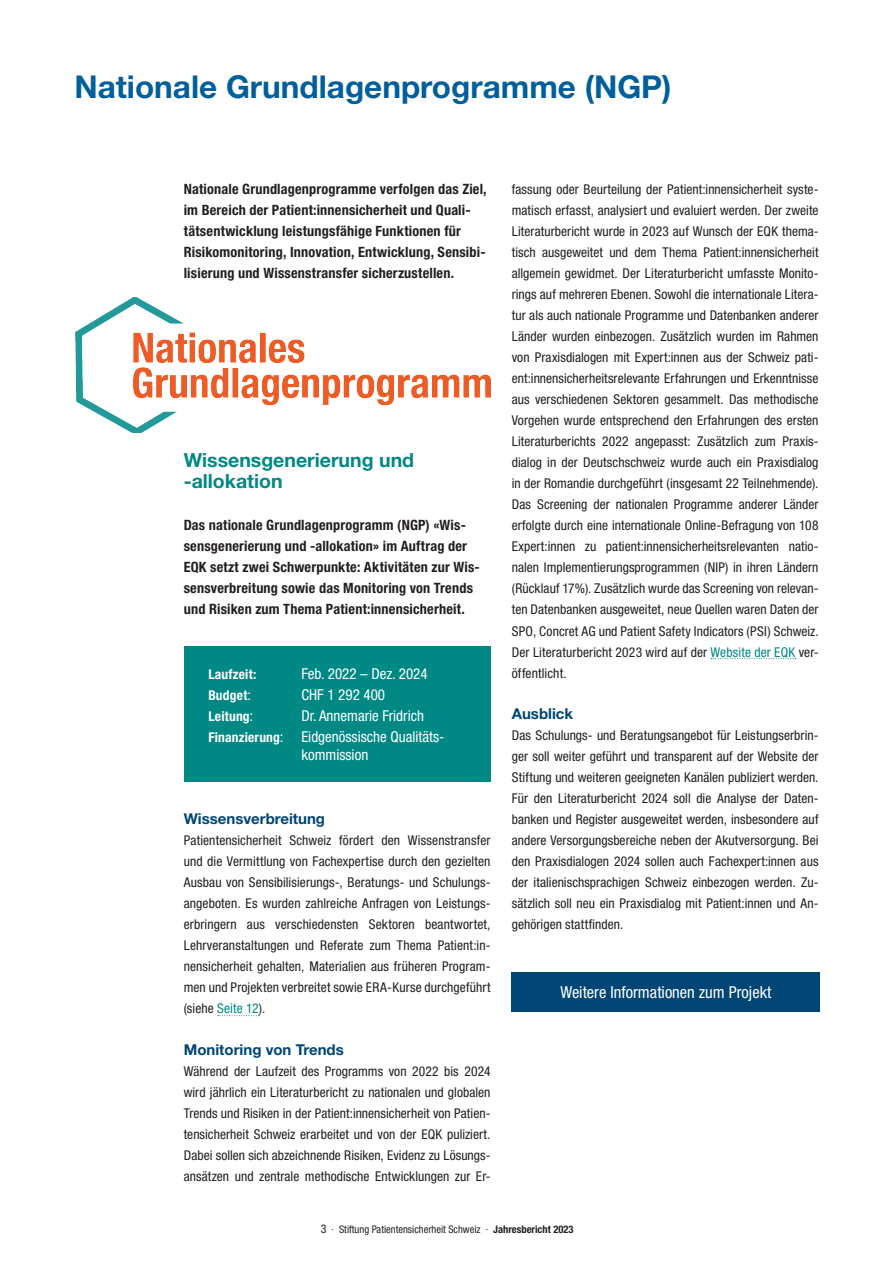
<style>
.page{position:relative;width:893px;height:1263px;background:#fff}
.page>*{position:absolute;margin:0;border:0;box-sizing:border-box;transform-origin:0 0}
.t1{font:700 31.5px "Helvetica Neue LT Std";color:#005f9b}
.t2{font:700 19.5px/21px "Helvetica Neue LT Std";color:#008885}
.t3{font:condensed 16.5px "Helvetica Neue LT Std";color:#fff}
.t4{font:condensed 15px/21px "Helvetica Neue LT Std";color:#fff}
.t5{font:700 15px "Helvetica Neue LT Std";color:#004574}
.t6{font:700 condensed 14.25px/21px "Helvetica Neue LT Std";letter-spacing:.015em;color:#231f20}
.t7{font:condensed 13.5px/21px "Helvetica Neue LT Std";letter-spacing:.005em;color:#231f20;text-align:justify}
.t8{font:700 condensed 13.5px "Helvetica Neue LT Std";letter-spacing:.015em;color:#fff}
.t9{font:condensed 10.5px "Helvetica Neue LT Std";color:#231f20}
.s1{font-weight:400;font-size:15px}
.s2{font-weight:700;font-size:13.5px}
.s3{color:#008885}
.s4{font-size:12px}
.s5{font-weight:700}
</style>
<div class="page">
<svg style="left:218px;top:1015px;width:41px;height:1px"></svg>
<svg style="left:711px;top:658px;width:85px;height:1px"></svg>
<div style="left:184px;top:646px;width:306px;height:135px;background:#008885"></div>
<img style="left:76px;top:298px;width:414px;height:135px">
<div style="left:512px;top:972px;width:308px;height:40px;background:#004574"></div>
<h1 class="t1" style="left:74px;top:67px;width:599px">Nationale Grundlagenprogramme (NGP)</h1>
<p class="t6" style="left:184px;top:179px;width:304px">Nationale Grundlagenprogramme verfolgen das Ziel, im Bereich der Patient:innensicherheit und Quali&shy;tätsentwicklung leistungsfähige Funktionen für Risikomonitoring, Innovation, Entwicklung, Sensibi&shy;lisierung und Wissenstransfer sicherzustellen.</p>
<h2 class="t2" style="left:184px;top:449px;width:232px">Wissensgenerierung und -allokation</h2>
<p class="t6" style="left:184px;top:515px;width:298px">Das nationale Grundlagenprogramm (NGP) «Wis&shy;sensgenerierung und -allokation» im Auftrag der EQK setzt zwei Schwerpunkte: Aktivitäten zur Wis&shy;sensverbreitung sowie das Monitoring von Trends und Risiken zum Thema Patient:innensicherheit.</p>
<p class="t8" style="left:208px;top:666px;width:49px">Laufzeit:</p>
<p class="t4" style="left:301px;top:663px;width:128px">Feb. 2022 – Dez. 2024</p>
<p class="t8" style="left:208px;top:687px;width:44px">Budget<span class="s1">:</span></p>
<p class="t4" style="left:301px;top:684px;width:85px">CHF 1 292 400</p>
<p class="t8" style="left:208px;top:708px;width:46px">Leitung<span class="s1">:</span></p>
<p class="t4" style="left:208px;top:705px;width:238px;text-indent:93px">Dr. Annemarie Fridrich<br><span class="s2">Finanzierung</span>: Eidgenössische Qualitäts-</p>
<p class="t4" style="left:301px;top:744px;width:68px">kommission</p>
<p class="t5" style="left:184px;top:810px;width:143px">Wissensverbreitung</p>
<p class="t7" style="left:184px;top:830px;width:308px">Patientensicherheit Schweiz fördert den Wissenstransfer und die Vermittlung von Fachexpertise durch den gezielten Ausbau von Sensibilisierungs-, Beratungs- und Schulungs&shy;angeboten. Es wurden zahlreiche Anfragen von Leistungs&shy;erbringern aus verschiedensten Sektoren beantwortet, Lehrveranstaltungen und Referate zum Thema Patient:in&shy;nensicherheit gehalten, Materialien aus früheren Program&shy;men und Projekten verbreitet sowie ERA-Kurse durchgeführt (siehe <span class="s3">Seite 12</span>).</p>
<p class="t5" style="left:184px;top:1041px;width:162px">Monitoring von Trends</p>
<p class="t7" style="left:184px;top:1061px;width:308px">Während der Laufzeit des Programms von 2022 bis 2024 wird jährlich ein Literaturbericht zu nationalen und globalen Trends und Risiken in der Patient:innensicherheit von Patien&shy;tensicherheit Schweiz erarbeitet und von der EQK puliziert.<br>Dabei sollen sich abzeichnende Risiken, Evidenz zu Lösungs&shy;ansätzen und zentrale methodische Entwicklungen zur Er-</p>
<p class="t7" style="left:512px;top:179px;width:308px">fassung oder Beurteilung der Patient:innensicherheit syste&shy;matisch erfasst, analysiert und evaluiert werden. Der zweite Literaturbericht wurde in 2023 auf Wunsch der EQK thema&shy;tisch ausgeweitet und dem Thema Patient:innensicherheit allgemein gewidmet. Der Literaturbericht umfasste Monito&shy;rings auf mehreren Ebenen. Sowohl die internationale Litera&shy;tur als auch nationale Programme und Datenbanken anderer Länder wurden einbezogen. Zusätzlich wurden im Rahmen von Praxisdialogen mit Expert:innen aus der Schweiz pati&shy;ent:innensicherheitsrelevante Erfahrungen und Erkenntnisse aus verschiedenen Sektoren gesammelt. Das methodische Vorgehen wurde entsprechend den Erfahrungen des ersten Literaturberichts 2022 angepasst: Zusätzlich zum Praxis&shy;dialog in der Deutschschweiz wurde auch ein Praxisdialog in der Romandie durchgeführt (insgesamt 22 Teilnehmende).<br>Das Screening der nationalen Programme anderer Länder erfolgte durch eine internationale Online-Befragung von 108<br>Expert:innen zu patient:innensicherheitsrelevanten natio&shy;nalen Implementierungsprogrammen (NIP) in ihren Ländern (Rücklauf 17%). Zusätzlich wurde das Screening von relevan&shy;ten Datenbanken ausgeweitet, neue Quellen waren Daten der SPO, Concret AG und Patient Safety Indicators (PSI) Schweiz.<br>Der Literaturbericht 2023 wird auf der <span class="s3">Website der EQK</span> ver&shy;öffentlicht.</p>
<p class="t5" style="left:512px;top:705px;width:63px">Ausblick</p>
<p class="t7" style="left:512px;top:725px;width:308px">Das Schulungs- und Beratungsangebot für Leistungserbrin&shy;ger soll weiter geführt und transparent auf der Website der Stiftung und weiteren geeigneten Kanälen publiziert werden.<br>Für den Literaturbericht 2024 soll die Analyse der Daten&shy;banken und Register ausgeweitet werden, insbesondere auf andere Versorgungsbereiche neben der Akutversorgung. Bei den Praxisdialogen 2024 sollen auch Fachexpert:innen aus der italienischsprachigen Schweiz einbezogen werden. Zu&shy;sätzlich soll neu ein Praxisdialog mit Patient:innen und An&shy;gehörigen stattfinden.</p>
<p class="t3" style="left:560px;top:982px;width:212px">Weitere Informationen zum Projekt</p>
<p class="t9" style="left:321px;top:1223px;width:254px"><span class="s4">3</span> · Stiftung Patientensicherheit Schweiz · <span class="s5">Jahresbericht 2023</span></p>
</div>
